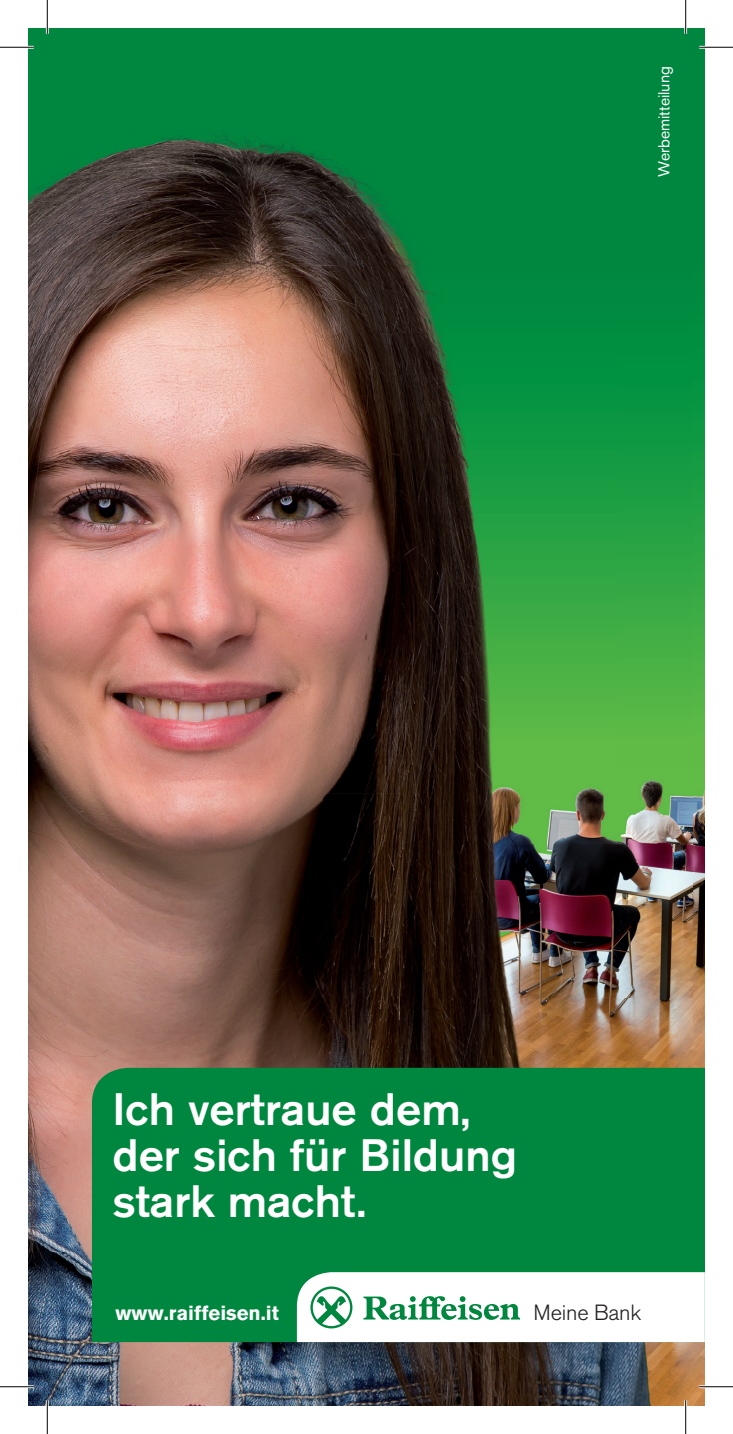
<style>
.page{position:relative;width:733px;height:1434px;background:#fff}
.page>*{position:absolute;margin:0;border:0;box-sizing:border-box;transform-origin:0 0}
.t1{font:500 45px/46.1px "Akzidenz Grotesk BQ";color:#fff}
.t2{font:300 21.82px "Akzidenz Grotesk BQ";letter-spacing:-.01em;color:#231f20}
.t3{font:700 20.25px "Akzidenz Grotesk BQ";color:#fff}
.t4{font:15.75px "Akzidenz Grotesk BQ";color:#fff}
</style>
<div class="page">
<svg style="left:691px;top:28px;width:13px;height:740px;background:#1a9941"></svg>
<img style="left:691px;top:768px;width:13px;height:638px">
<img style="left:28px;top:28px;width:590px;height:612px">
<img style="left:618px;top:28px;width:73px;height:740px">
<img style="left:28px;top:640px;width:295px;height:766px">
<img style="left:323px;top:640px;width:295px;height:153px">
<img style="left:323px;top:793px;width:80px;height:275px">
<img style="left:323px;top:1342px;width:13px;height:64px">
<img style="left:336px;top:1342px;width:355px;height:64px">
<img style="left:403px;top:768px;width:288px;height:300px">
<div style="left:92px;top:1068px;width:612px;height:274px;background:#00873f"></div>
<svg style="left:297px;top:1272px;width:407px;height:70px"></svg>
<hr style="left:0;top:46px;width:34px;height:3px;background:#fff">
<hr style="left:699px;top:46px;width:33px;height:3px;background:#fff">
<hr style="left:0;top:1385px;width:34px;height:3px;background:#fff">
<hr style="left:699px;top:1385px;width:33px;height:3px;background:#fff">
<hr style="left:46px;top:0;width:3px;height:34px;background:#fff">
<hr style="left:46px;top:1400px;width:3px;height:34px;background:#fff">
<hr style="left:684px;top:0;width:2px;height:34px;background:#fff">
<hr style="left:684px;top:1400px;width:2px;height:34px;background:#fff">
<hr style="left:0;top:47px;width:34px;height:1px;background:#000">
<hr style="left:699px;top:47px;width:33px;height:1px;background:#000">
<hr style="left:0;top:1386px;width:34px;height:1px;background:#000">
<hr style="left:699px;top:1386px;width:33px;height:1px;background:#000">
<hr style="left:47px;top:0;width:1px;height:34px;background:#000">
<hr style="left:47px;top:1400px;width:1px;height:34px;background:#000">
<hr style="left:685px;top:0;width:1px;height:34px;background:#000">
<hr style="left:685px;top:1400px;width:1px;height:34px;background:#000">
<p class="t4" style="left:654px;top:177px;width:112px;rotate:-90deg">Werbemitteilung</p>
<p class="t1" style="left:112px;top:1085px;width:406px">Ich vertraue dem, der sich für Bildung stark macht.</p>
<p class="t3" style="left:115px;top:1301px;width:165px">www.raiffeisen.it</p>
<p class="t2" style="left:533px;top:1300px;width:109px">Meine Bank</p>
</div>
